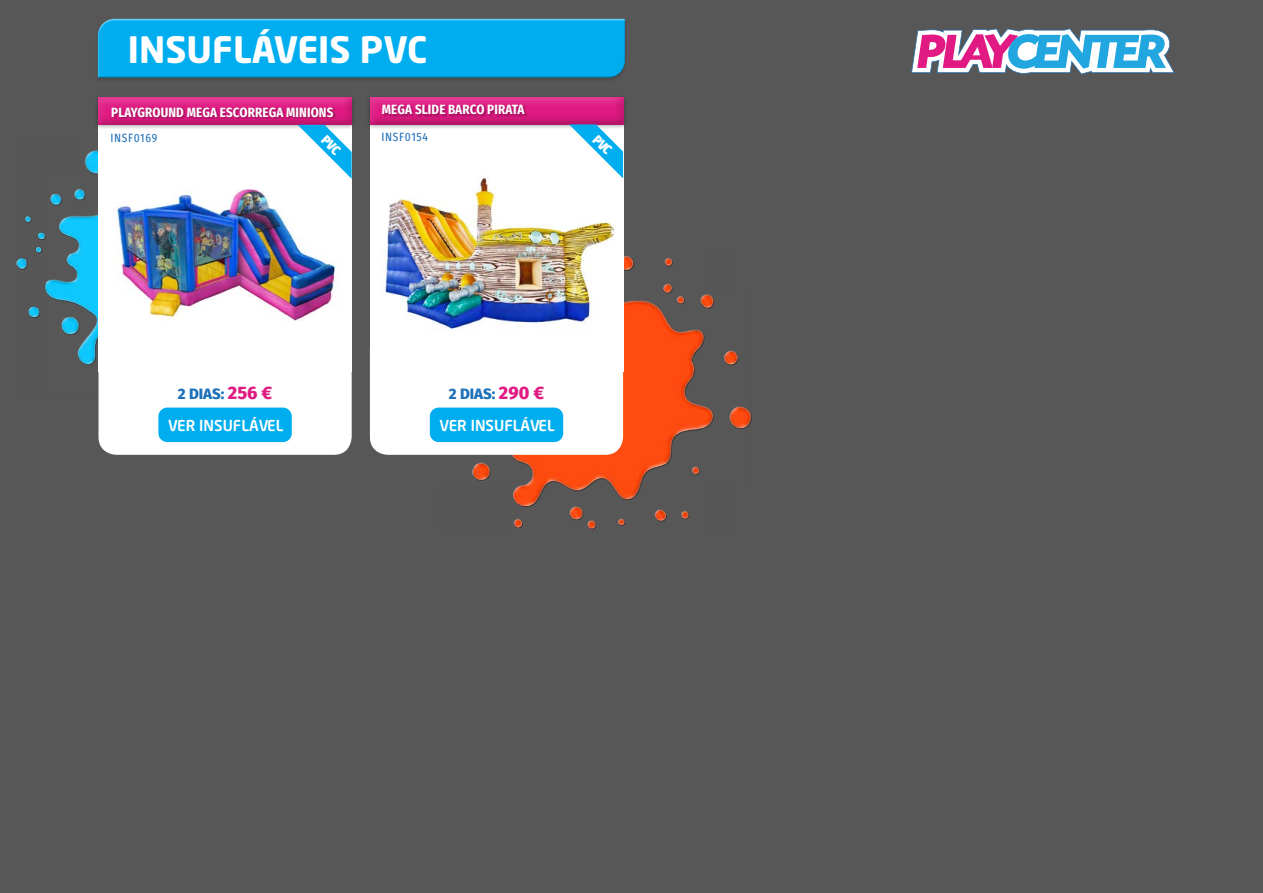
<style>
.page{position:relative;width:1263px;height:893px;background:#575757}
.page>*{position:absolute;margin:0;border:0;box-sizing:border-box;transform-origin:0 0}
.t1{font:700 36px "Neo Sans Std";color:#fff}
.t2{font:800 15px "Fira Sans";color:#1c70b8}
.t3{font:500 14.85px "Neo Sans Pro";color:#fff}
.t4{font:700 13.35px "Fira Sans Condensed";letter-spacing:.01em;color:#fff}
.t5{font:12px "Fira Sans Condensed";letter-spacing:.05em;color:#1c70b8}
.s1{font-size:18px;color:#e01a82}
</style>
<div class="page">
<svg style="left:911px;top:28px;width:264px;height:46px"></svg>
<img style="left:11px;top:89px;width:88px;height:346px">
<img style="left:435px;top:195px;width:327px;height:395px">
<div style="left:99px;top:331px;width:253px;height:124px;background:#fff;border-radius:18px"></div>
<div style="left:370px;top:331px;width:253px;height:124px;background:#fff;border-radius:18px"></div>
<div style="left:370px;top:97px;width:253px;height:275px;background:#fff"></div>
<div style="left:366px;top:95px;width:261px;height:35px;background:#000;opacity:.35"></div>
<div style="left:358px;top:87px;width:273px;height:39px;background:#575757"></div>
<div style="left:360px;top:90px;width:276px;height:36px;background:#000;opacity:.3"></div>
<div style="left:382px;top:104px;width:146px;height:13px;background:#000;opacity:.3"></div>
<div style="left:99px;top:98px;width:253px;height:274px;background:#fff"></div>
<div style="left:95px;top:95px;width:261px;height:35px;background:#000;opacity:.35"></div>
<div style="left:86px;top:87px;width:274px;height:39px;background:#575757"></div>
<div style="left:88px;top:91px;width:276px;height:35px;background:#000;opacity:.3"></div>
<div style="left:112px;top:107px;width:225px;height:12px;background:#000;opacity:.3"></div>
<div style="left:430px;top:408px;width:133px;height:34px;background:#00aeef"></div>
<div style="left:158px;top:408px;width:134px;height:34px;background:#00aeef"></div>
<div style="left:96px;top:19px;width:531px;height:63px;background:#525252"></div>
<div style="left:96px;top:16px;width:531px;height:63px;background:#575757"></div>
<div style="left:96px;top:18px;width:531px;height:62px;background:#454545;opacity:.62"></div>
<img style="left:385px;top:175px;width:229px;height:155px">
<img style="left:115px;top:189px;width:220px;height:132px">
<svg style="left:569px;top:124px;width:54px;height:54px"></svg>
<svg style="left:298px;top:125px;width:54px;height:54px"></svg>
<h1 class="t1" style="left:128px;top:26px;width:301px">INSUFLÁVEIS PVC</h1>
<p class="t4" style="left:111px;top:100px;width:224px">PLAYGROUND MEGA ESCORREGA MINIONS</p>
<p class="t5" style="left:111px;top:127px;width:48px">INSF0169</p>
<p class="t4" style="left:382px;top:97px;width:144px">MEGA SLIDE BARCO PIRATA</p>
<p class="t5" style="left:382px;top:126px;width:48px">INSF0154</p>
<p class="t2" style="left:178px;top:381px;width:96px">2 DIAS: <span class="s1">256 €</span></p>
<p class="t2" style="left:449px;top:381px;width:97px">2 DIAS: <span class="s1">290 €</span></p>
<p class="t3" style="left:168px;top:416px;width:117px">VER INSUFLÁVEL</p>
<p class="t3" style="left:439px;top:416px;width:117px">VER INSUFLÁVEL</p>
</div>
